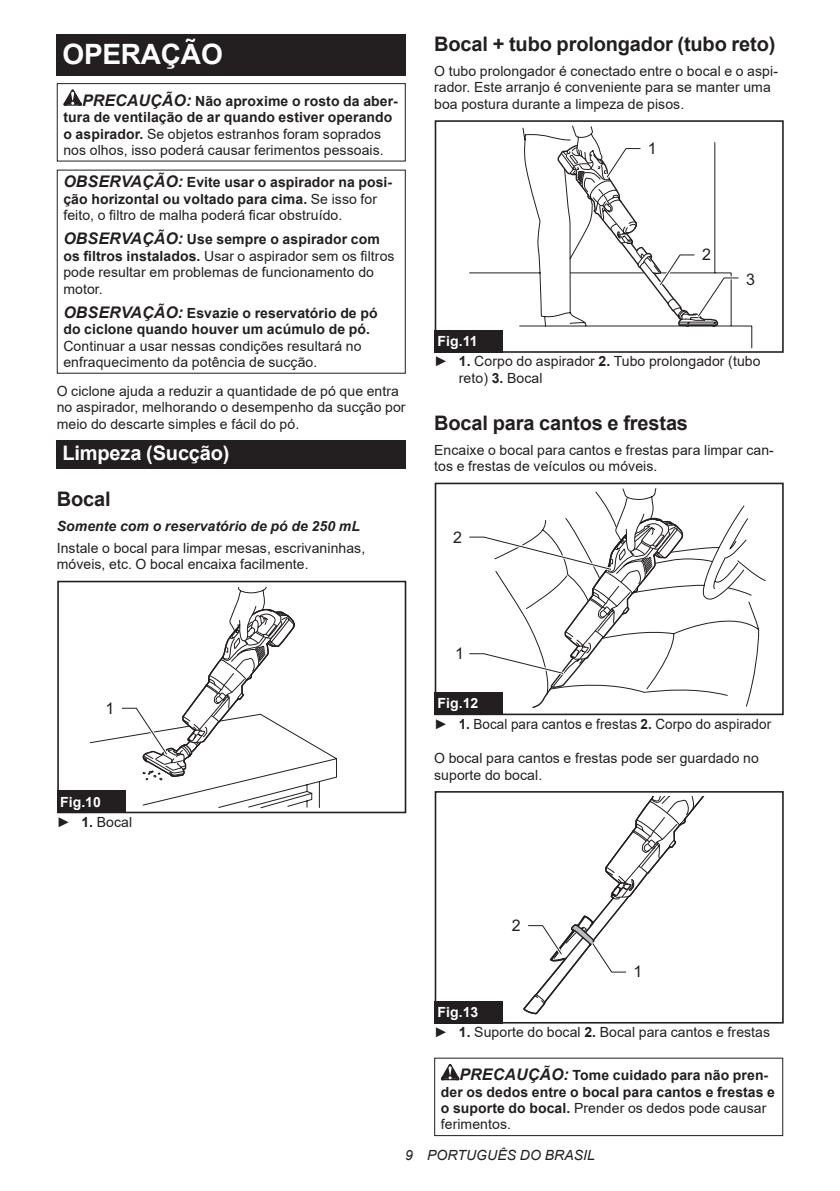
<style>
.page{position:relative;width:840px;height:1191px;background:#fff}
.page>*{position:absolute;margin:0;border:0;box-sizing:border-box;transform-origin:0 0}
.t1{font:700 28px "Arial";letter-spacing:-.01em;color:#fff}
.t2{font:700 20px "Arial";letter-spacing:-.01em;color:#231f20}
.t3{font:700 20px "Arial";letter-spacing:-.01em;color:#fff}
.t4{font:16px "Arial";color:#231f20}
.t5{font:14px/16.4px "Arial";letter-spacing:.005em;color:#231f20}
.t6{font:700 14px/16.4px "Arial";letter-spacing:.005em;color:#231f20}
.t7{font:italic 700 14px "Arial";letter-spacing:.005em;color:#231f20}
.t8{font:italic 14px "Arial";letter-spacing:.005em;color:#231f20}
.t9{font:700 14px/20.2px "Arial";color:#fff}
.s1{font-style:italic;font-size:16px}
.s2{font-weight:400}
.s3{font-weight:700;font-style:italic;font-size:16px}
.s4{font-weight:700}
.s5{font-weight:700;color:#fff}
.s6{font-weight:400;color:#231f20}
.s7{color:#231f20}
</style>
<div class="page">
<div style="left:57px;top:34px;width:348px;height:41px;background:#231f20"></div>
<svg style="left:63px;top:89px;width:19px;height:17px"></svg>
<div style="left:57px;top:83px;width:348px;height:79px;border:1px solid #231f20"></div>
<div style="left:57px;top:170px;width:348px;height:204px;border:1px solid #231f20"></div>
<div style="left:57px;top:440px;width:348px;height:28px;background:#231f20"></div>
<div style="left:57px;top:581px;width:349px;height:232px;border:2px solid #231f20"></div>
<svg style="left:89px;top:586px;width:248px;height:222px"></svg>
<div style="left:57px;top:790px;width:68px;height:23px;background:#231f20"></div>
<svg style="left:469px;top:127px;width:283px;height:221px"></svg>
<div style="left:434px;top:324px;width:74px;height:29px;background:#fff"></div>
<div style="left:434px;top:120px;width:349px;height:233px;border:2px solid #231f20"></div>
<svg style="left:557px;top:125px;width:183px;height:204px"></svg>
<div style="left:434px;top:330px;width:68px;height:23px;background:#231f20"></div>
<svg style="left:683px;top:505px;width:82px;height:202px"></svg>
<div style="left:434px;top:482px;width:349px;height:233px;border:2px solid #231f20"></div>
<svg style="left:469px;top:488px;width:214px;height:220px"></svg>
<div style="left:434px;top:692px;width:68px;height:23px;background:#231f20"></div>
<div style="left:434px;top:791px;width:349px;height:232px;border:2px solid #231f20"></div>
<svg style="left:523px;top:796px;width:182px;height:219px"></svg>
<div style="left:434px;top:1001px;width:68px;height:22px;background:#231f20"></div>
<svg style="left:440px;top:1063px;width:19px;height:17px"></svg>
<div style="left:434px;top:1057px;width:348px;height:79px;border:1px solid #231f20"></div>
<h1 class="t1" style="left:62px;top:34px;width:162px">OPERAÇÃO</h1>
<p class="t6" style="left:63px;top:93px;width:336px;text-indent:19px"><span class="s1">PRECAUÇÃO:</span> Não aproxime o rosto da aber&shy;tura de ventilação de ar quando estiver operando o aspirador. <span class="s2">Se objetos estranhos foram soprados nos olhos, isso poderá causar ferimentos pessoais.</span></p>
<p class="t6" style="left:63px;top:174px;width:330px"><span class="s1">OBSERVAÇÃO:</span> Evite usar o aspirador na posi&shy;ção horizontal ou voltado para cima. <span class="s2">Se isso for feito, o filtro de malha poderá ficar obstruído.</span></p>
<p class="t5" style="left:63px;top:231px;width:332px"><span class="s3">OBSERVAÇÃO:</span> <span class="s4">Use sempre o aspirador com os filtros instalados.</span> Usar o aspirador sem os filtros pode resultar em problemas de funcionamento do motor.</p>
<p class="t6" style="left:63px;top:305px;width:315px"><span class="s1">OBSERVAÇÃO:</span> Esvazie o reservatório de pó do ciclone quando houver um acúmulo de pó.</p>
<p class="t5" style="left:63px;top:337px;width:299px">Continuar a usar nessas condições resultará no enfraquecimento da potência de sucção.</p>
<p class="t5" style="left:57px;top:382px;width:350px">O ciclone ajuda a reduzir a quantidade de pó que entra no aspirador, melhorando o desempenho da sucção por meio do descarte simples e fácil do pó.</p>
<h2 class="t3" style="left:62px;top:439px;width:169px">Limpeza (Sucção)</h2>
<h2 class="t2" style="left:57px;top:485px;width:55px">Bocal</h2>
<p class="t7" style="left:57px;top:516px;width:304px">Somente com o reservatório de pó de 250 mL</p>
<p class="t5" style="left:57px;top:540px;width:310px">Instale o bocal para limpar mesas, escrivaninhas, móveis, etc. O bocal encaixa facilmente.</p>
<h2 class="t2" style="left:434px;top:30px;width:342px">Bocal + tubo prolongador (tubo reto)</h2>
<p class="t5" style="left:434px;top:63px;width:345px">O tubo prolongador é conectado entre o bocal e o aspi&shy;rador. Este arranjo é conveniente para se manter uma boa postura durante a limpeza de pisos.</p>
<p class="t4" style="left:647px;top:137px;width:10px">1</p>
<p class="t4" style="left:701px;top:244px;width:10px">2</p>
<p class="t4" style="left:745px;top:269px;width:10px">3</p>
<p class="t5" style="left:434px;top:331px;width:328px;line-height:20.2px"><span class="s5">Fig.11<br></span>► <span class="s4">1.</span> Corpo do aspirador <span class="s4">2.</span> Tubo prolongador (tubo</p>
<p class="t5" style="left:458px;top:369px;width:85px">reto) <span class="s4">3.</span> Bocal</p>
<h2 class="t2" style="left:434px;top:409px;width:255px">Bocal para cantos e frestas</h2>
<p class="t5" style="left:434px;top:441px;width:341px">Encaixe o bocal para cantos e frestas para limpar can&shy;tos e frestas de veículos ou móveis.</p>
<p class="t4" style="left:453px;top:527px;width:10px">2</p>
<p class="t4" style="left:105px;top:697px;width:10px">1</p>
<p class="t9" style="left:57px;top:791px;width:77px">Fig.10<br><span class="s6">►</span> <span class="s7">1.</span> <span class="s6">Bocal</span></p>
<p class="t4" style="left:455px;top:642px;width:10px">1</p>
<p class="t5" style="left:434px;top:693px;width:338px;line-height:20.2px"><span class="s5">Fig.12<br></span>► <span class="s4">1.</span> Bocal para cantos e frestas <span class="s4">2.</span> Corpo do aspirador</p>
<p class="t5" style="left:434px;top:750px;width:326px">O bocal para cantos e frestas pode ser guardado no suporte do bocal.</p>
<p class="t4" style="left:511px;top:914px;width:10px">2</p>
<p class="t4" style="left:633px;top:960px;width:10px">1</p>
<p class="t5" style="left:434px;top:1001px;width:337px;line-height:20.2px"><span class="s5">Fig.13<br></span>► <span class="s4">1.</span> Suporte do bocal <span class="s4">2.</span> Bocal para cantos e frestas</p>
<p class="t6" style="left:440px;top:1067px;width:335px;text-indent:19px"><span class="s1">PRECAUÇÃO:</span> Tome cuidado para não pren&shy;der os dedos entre o bocal para cantos e frestas e o suporte do bocal. <span class="s2">Prender os dedos pode causar ferimentos.</span></p>
<p class="t8" style="left:405px;top:1146px;width:191px">9 PORTUGUÊS DO BRASIL</p>
</div>
